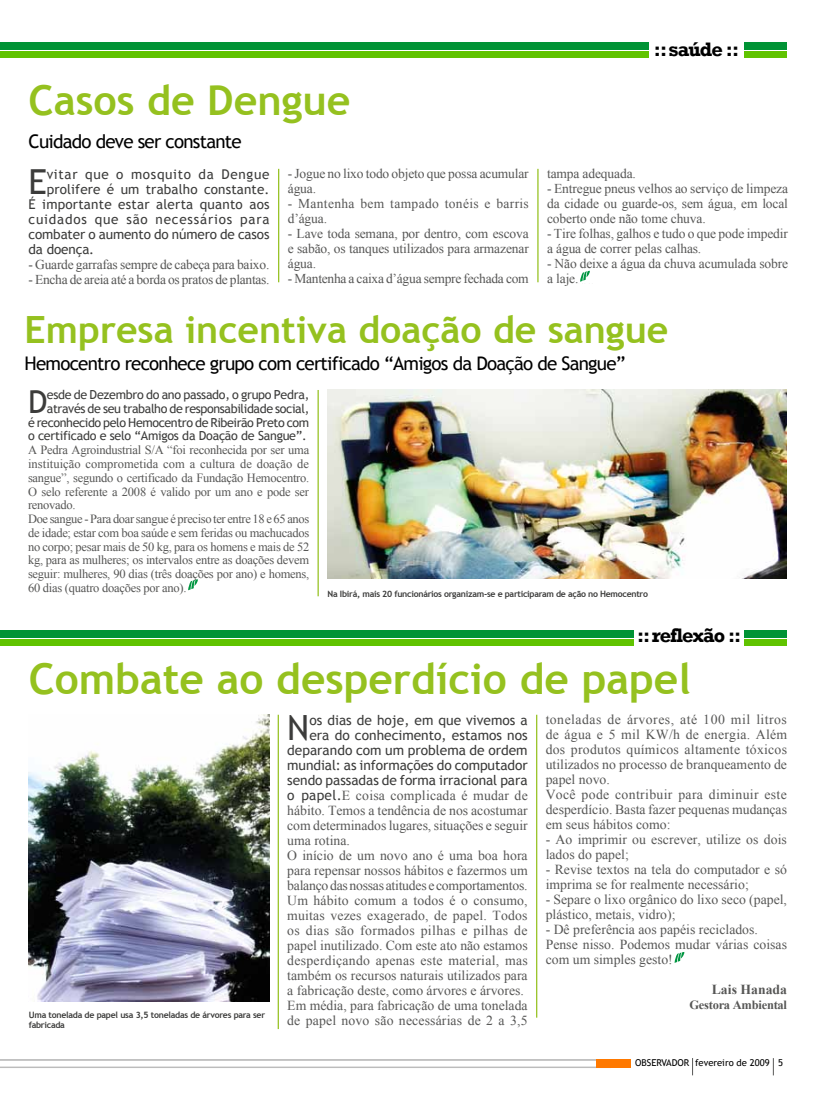
<style>
.page{position:relative;width:815px;height:1099px;background:#fff}
.page>*{position:absolute;margin:0;border:0;box-sizing:border-box;transform-origin:0 0}
.t1{font:700 42.5px "Trebuchet MS";color:#95c11f}
.t2{font:700 41.25px "Trebuchet MS";color:#95c11f}
.t3{font:700 37.5px "Trebuchet MS";color:#95c11f}
.t4{font:34.75px "Trebuchet MS";color:#3c3c3b}
.t5{font:34.5px "Trebuchet MS";color:#3c3c3b}
.t6{font:31.75px "Trebuchet MS";color:#3c3c3b}
.t7{font:700 20px "Rockwell";letter-spacing:-.05em;color:#000}
.t8{font:18.75px "Trebuchet MS";letter-spacing:-.04em;color:#000}
.t9{font:13.75px/15px "Times New Roman";color:#575756}
.t10{font:13.75px/15px "Times New Roman";letter-spacing:.02em;color:#575756}
.t11{font:13.75px/15px "Trebuchet MS";color:#3c3c3b;text-align:right}
.t12{font:700 13.75px "Times New Roman";color:#575756}
.t13{font:13.5px/15px "Times New Roman";letter-spacing:-.01em;color:#575756}
.t14{font:13.5px "Trebuchet MS";letter-spacing:.015em;color:#3c3c3b}
.t15{font:13.5px "Trebuchet MS";letter-spacing:-.01em;color:#3c3c3b}
.t16{font:13.5px/15px "Times New Roman";letter-spacing:.025em;color:#575756}
.t17{font:13.5px "Trebuchet MS";letter-spacing:.06em;color:#3c3c3b}
.t18{font:13.5px "Trebuchet MS";letter-spacing:.05em;color:#3c3c3b}
.t19{font:12.5px/13.8px "Times New Roman";letter-spacing:-.02em;color:#575756}
.t20{font:12.5px/13.8px "Trebuchet MS";letter-spacing:-.03em;color:#3c3c3b;text-align:right}
.t21{font:700 12.5px "Times New Roman";letter-spacing:-.02em;color:#575756}
.t22{font:9.5px "Trebuchet MS";color:#000}
.t23{font:700 8.75px/10px "Trebuchet MS";letter-spacing:-.03em;color:#3c3c3b}
.s1{font-family:"Trebuchet MS";color:#3c3c3b}
</style>
<div class="page">
<hr style="left:0;top:1066px;width:611px;height:1px;background:#bcbcbc">
<hr style="left:0;top:1059px;width:611px;height:1px;background:#bcbcbc">
<div style="left:596px;top:1059px;width:35px;height:8px;background:#ff7900"></div>
<svg style="left:692px;top:1058px;width:1px;height:17px"></svg>
<svg style="left:773px;top:1058px;width:1px;height:17px"></svg>
<div style="left:0;top:43px;width:787px;height:7px;background:#009335"></div>
<div style="left:0;top:52px;width:787px;height:6px;background:#60c300"></div>
<div style="left:649px;top:40px;width:95px;height:20px;background:#fff"></div>
<hr style="left:278px;top:169px;width:1px;height:113px;background:#95c11f">
<hr style="left:537px;top:169px;width:2px;height:113px;background:#95c11f">
<img style="left:327px;top:390px;width:460px;height:189px">
<svg style="left:188px;top:579px;width:10px;height:11px"></svg>
<svg style="left:580px;top:271px;width:10px;height:11px"></svg>
<div style="left:0;top:630px;width:787px;height:8px;background:#009335"></div>
<div style="left:0;top:639px;width:787px;height:7px;background:#60c300"></div>
<div style="left:634px;top:626px;width:110px;height:20px;background:#fff"></div>
<hr style="left:318px;top:390px;width:1px;height:206px;background:#95c11f">
<img style="left:29px;top:714px;width:240px;height:287px">
<svg style="left:675px;top:952px;width:9px;height:10px"></svg>
<hr style="left:278px;top:714px;width:1px;height:315px;background:#95c11f">
<hr style="left:536px;top:714px;width:1px;height:303px;background:#95c11f">
<h2 class="t2" style="left:29px;top:75px;width:324px">Casos de Dengue</h2>
<h3 class="t8" style="left:29px;top:130px;width:215px">Cuidado deve ser constante</h3>
<h3 class="t5" style="left:29px;top:161px;width:20px">E</h3>
<p class="t18" style="left:47px;top:166px;width:224px">vitar que o mosquito da Dengue</p>
<p class="t14" style="left:47px;top:181px;width:224px">prolifere é um trabalho constante.</p>
<p class="t14" style="left:29px;top:196px;width:243px">É importante estar alerta quanto aos</p>
<p class="t17" style="left:29px;top:211px;width:242px">cuidados que são necessários para</p>
<p class="t15" style="left:29px;top:226px;width:242px">combater o aumento do número de casos</p>
<p class="t15" style="left:29px;top:241px;width:67px">da doença.</p>
<p class="t13" style="left:29px;top:256px;width:242px">- Guarde garrafas sempre de cabeça para baixo.</p>
<p class="t13" style="left:29px;top:271px;width:243px">- Encha de areia até a borda os pratos de plantas.</p>
<p class="t13" style="left:288px;top:166px;width:242px">- Jogue no lixo todo objeto que possa acumular água.</p>
<p class="t16" style="left:288px;top:196px;width:243px">- Mantenha bem tampado tonéis e barris d’água.</p>
<p class="t13" style="left:288px;top:226px;width:242px;text-align:justify">- Lave toda semana, por dentro, com escova e sabão, os tanques utilizados para armazenar água.</p>
<p class="t13" style="left:288px;top:271px;width:242px">- Mantenha a caixa d’água sempre fechada com</p>
<h3 class="t7" style="left:654px;top:37px;width:87px">:: saúde ::</h3>
<p class="t13" style="left:547px;top:166px;width:90px">tampa adequada.</p>
<p class="t13" style="left:547px;top:181px;width:243px;text-align:justify">- Entregue pneus velhos ao serviço de limpeza da cidade ou guarde-os, sem água, em local coberto onde não tome chuva.</p>
<p class="t13" style="left:547px;top:226px;width:242px">- Tire folhas, galhos e tudo o que pode impedir a água de correr pelas calhas.</p>
<p class="t13" style="left:547px;top:256px;width:242px">- Não deixe a água da chuva acumulada sobre a laje.</p>
<h3 class="t3" style="left:25px;top:306px;width:645px">Empresa incentiva doação de sangue</h3>
<h3 class="t8" style="left:25px;top:352px;width:603px">Hemocentro reconhece grupo com certificado “Amigos da Doação de Sangue”</h3>
<p class="t20" style="left:28px;top:388px;width:283px">esde de Dezembro do ano passado, o grupo Pedra, através de seu trabalho de responsabilidade social,<br>é reconhecido pelo Hemocentro de Ribeirão Preto com o certificado e selo “Amigos da Doação de Sangue”.</p>
<p class="t19" style="left:28px;top:443px;width:283px">A Pedra Agroindustrial S/A “foi reconhecida por ser uma instituição comprometida com a cultura de doação de sangue”, segundo o certificado da Fundação Hemocentro.<br>O selo referente a 2008 é valido por um ano e pode ser renovado.<br>Doe sangue - Para doar sangue é preciso ter entre 18 e 65 anos de idade; estar com boa saúde e sem feridas ou machucados no corpo; pesar mais de 50 kg, para os homens e mais de 52 kg, para as mulheres; os intervalos entre as doações devem seguir: mulheres, 90 dias (três doações por ano) e homens, 60 dias (quatro doações por ano).</p>
<h3 class="t6" style="left:28px;top:383px;width:21px">D</h3>
<p class="t23" style="left:328px;top:588px;width:322px">Na Ibirá, mais 20 funcionários organizam-se e participaram de ação no Hemocentro</p>
<h3 class="t7" style="left:637px;top:623px;width:106px">:: reflexão ::</h3>
<h1 class="t1" style="left:29px;top:652px;width:664px">Combate ao desperdício de papel</h1>
<h3 class="t4" style="left:287px;top:707px;width:24px">N</h3>
<p class="t10" style="left:546px;top:712px;width:243px">toneladas de árvores, até 100 mil litros de água e 5 mil KW/h de energia. Além dos produtos químicos altamente tóxicos utilizados no processo de branqueamento de papel novo.<br>Você pode contribuir para diminuir este desperdício. Basta fazer pequenas mudanças em seus hábitos como:</p>
<p class="t9" style="left:546px;top:832px;width:243px">- Ao imprimir ou escrever, utilize os dois lados do papel;</p>
<p class="t9" style="left:546px;top:862px;width:243px">- Revise textos na tela do computador e só imprima se for realmente necessário;</p>
<p class="t9" style="left:546px;top:892px;width:243px">- Separe o lixo orgânico do lixo seco (papel, plástico, metais, vidro);</p>
<p class="t9" style="left:546px;top:922px;width:243px">- Dê preferência aos papéis reciclados.<br>Pense nisso. Podemos mudar várias coisas com um simples gesto!</p>
<p class="t12" style="left:712px;top:980px;width:77px">Lais Hanada</p>
<p class="t21" style="left:689px;top:996px;width:99px">Gestora Ambiental</p>
<p class="t11" style="left:287px;top:712px;width:242px">os dias de hoje, em que vivemos a era do conhecimento, estamos nos deparando com um problema de ordem mundial: as informações do computador sendo passadas de forma irracional para</p>
<p class="t9" style="left:287px;top:787px;width:242px"><span class="s1">o papel.</span>E coisa complicada é mudar de hábito. Temos a tendência de nos acostumar com determinados lugares, situações e seguir uma rotina.<br>O início de um novo ano é uma boa hora para repensar nossos hábitos e fazermos um balanço das nossas atitudes e comportamentos.<br>Um hábito comum a todos é o consumo, muitas vezes exagerado, de papel. Todos os dias são formados pilhas e pilhas de papel inutilizado. Com este ato não estamos desperdiçando apenas este material, mas também os recursos naturais utilizados para a fabricação deste, como árvores e árvores.<br>Em média, para fabricação de uma tonelada de papel novo são necessárias de 2 a 3,5</p>
<p class="t23" style="left:29px;top:1009px;width:238px">Uma tonelada de papel usa 3,5 toneladas de árvores para ser fabricada</p>
<p class="t22" style="left:635px;top:1057px;width:149px">OBSERVADOR fevereiro de 2009 5</p>
</div>
